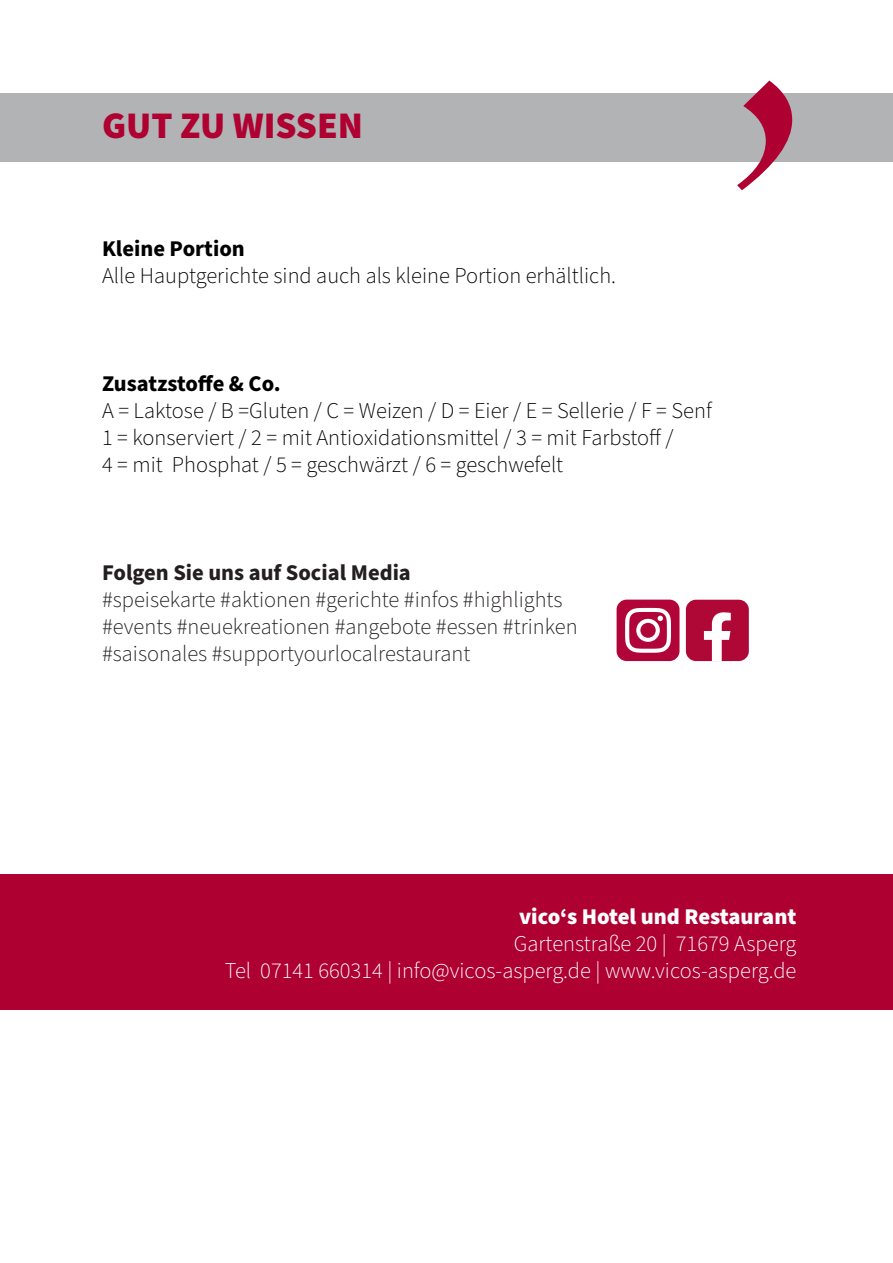
<style>
.page{position:relative;width:893px;height:1263px;background:#fff}
.page>*{position:absolute;margin:0;border:0;box-sizing:border-box;transform-origin:0 0}
.t1{font:900 37.5px "Source Sans Pro";color:#af0032}
.t2{font:300 22.5px/27px "Source Sans Pro";color:#000}
.t3{font:300 22.5px/27px "Source Sans Pro";color:#231f20}
.t4{font:300 22.5px "Source Sans Pro";color:#fff}
.t5{font:900 22.5px "Source Sans Pro";color:#fff}
.t6{font:700 22.5px "Source Sans Pro";color:#000}
.s1{font-weight:700}
</style>
<div class="page">
<div style="left:0;top:94px;width:893px;height:68px;background:#b2b3b5"></div>
<svg style="left:737px;top:81px;width:55px;height:109px"></svg>
<div style="left:0;top:874px;width:893px;height:135px;background:#af0032"></div>
<div style="left:686px;top:600px;width:63px;height:61px;background:#b00836;border-radius:10px"></div>
<svg style="left:704px;top:612px;width:27px;height:49px"></svg>
<div style="left:617px;top:600px;width:62px;height:61px;background:#b10439;border-radius:10px"></div>
<svg style="left:625px;top:608px;width:46px;height:45px"></svg>
<p class="t1" style="left:102px;top:99px;width:263px">GUT ZU WISSEN</p>
<p class="t2" style="left:102px;top:236px;width:516px"><span class="s1">Kleine Portion<br></span>Alle Hauptgerichte sind auch als kleine Portion erhältlich.</p>
<p class="t6" style="left:102px;top:368px;width:180px">Zusatzstoffe &amp; Co.</p>
<p class="t2" style="left:102px;top:398px;width:611px">A = Laktose / B =Gluten / C = Weizen / D = Eier / E = Sellerie / F = Senf</p>
<p class="t2" style="left:102px;top:425px;width:573px">1 = konserviert / 2 = mit Antioxidationsmittel / 3 = mit Farbstoff /</p>
<p class="t2" style="left:102px;top:452px;width:463px">4 = mit Phosphat / 5 = geschwärzt / 6 = geschwefelt</p>
<p class="t3" style="left:102px;top:560px;width:462px"><span class="s1">Folgen Sie uns auf Social Media<br></span>#speisekarte #aktionen #gerichte #infos #highlights</p>
<p class="t3" style="left:102px;top:614px;width:477px">#events #neuekreationen #angebote #essen #trinken</p>
<p class="t3" style="left:102px;top:641px;width:370px">#saisonales #supportyourlocalrestaurant</p>
<p class="t5" style="left:519px;top:901px;width:279px">vico‘s Hotel und Restaurant</p>
<p class="t4" style="left:514px;top:929px;width:284px">Gartenstraße 20 | 71679 Asperg</p>
<p class="t4" style="left:225px;top:956px;width:573px">Tel 07141 660314 | info@vicos-asperg.de | www.vicos-asperg.de</p>
</div>
